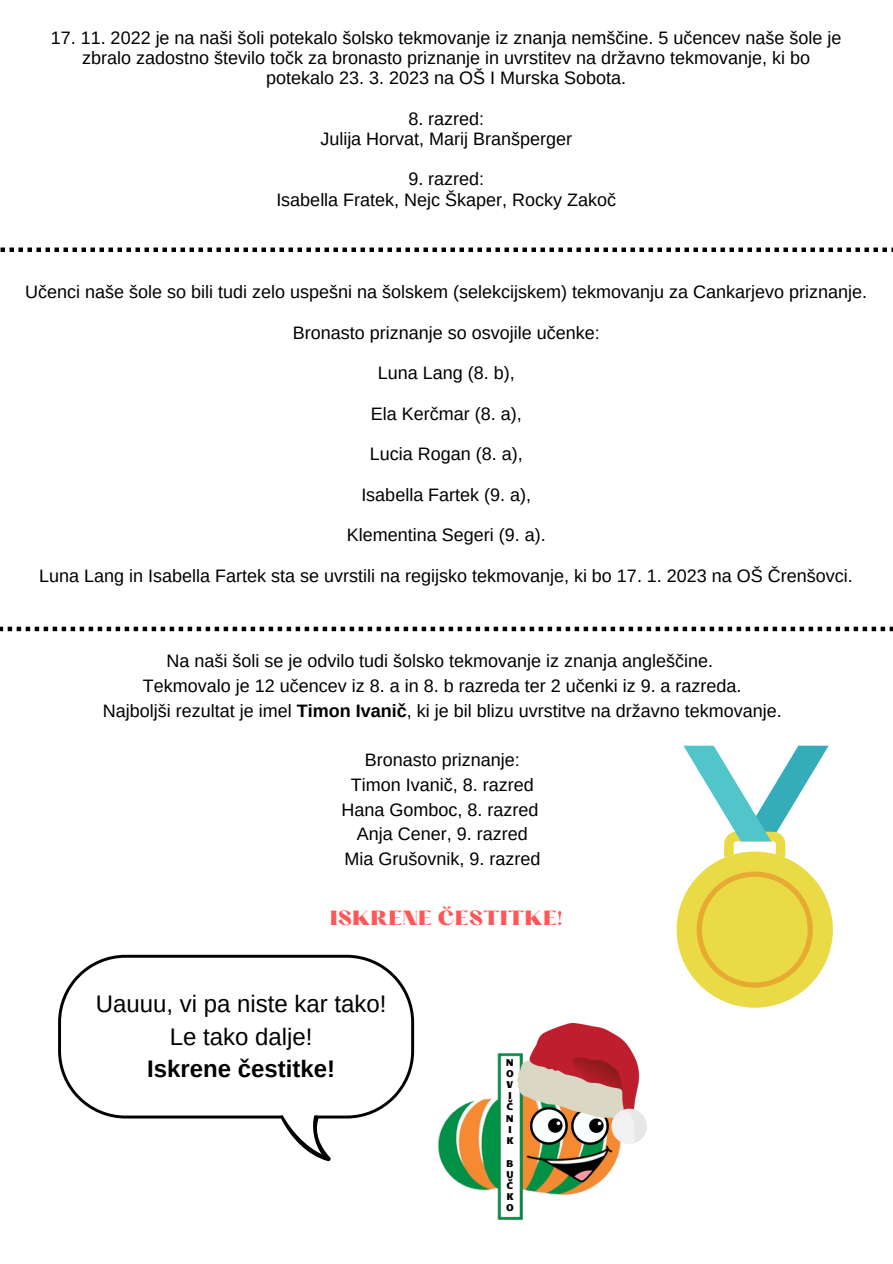
<style>
.page{position:relative;width:893px;height:1264px;background:#fff}
.page>*{position:absolute;margin:0;border:0;box-sizing:border-box;transform-origin:0 0}
.t1{font:24px/32.5px "Arimo";color:#000;text-align:center}
.t2{font:700 24px "Arimo";color:#000}
.t3{font:18px/24.8px "Arimo";color:#000;text-align:center}
.t4{font:900 18px "Hatton";color:#ff5757}
.t5{font:9.9px/11.2px "Candal";color:#000}
.s1{font-weight:700}
</style>
<div class="page">
<svg style="left:0;top:247px;width:892px;height:5px"></svg>
<svg style="left:0;top:626px;width:892px;height:5px"></svg>
<img style="left:437px;top:1053px;width:196px;height:167px">
<img style="left:526px;top:1145px;width:86px;height:37px">
<img style="left:530px;top:1143px;width:78px;height:1px">
<img style="left:517px;top:1023px;width:130px;height:120px">
<svg style="left:58px;top:954px;width:356px;height:207px"></svg>
<div style="left:676px;top:851px;width:156px;height:156px;background:#eada46;border-radius:50%"></div>
<svg style="left:696px;top:871px;width:116px;height:116px"></svg>
<svg style="left:683px;top:745px;width:145px;height:112px"></svg>
<p class="t3" style="left:51px;top:27px;width:792px;line-height:20.2px">17. 11. 2022 je na naši šoli potekalo šolsko tekmovanje iz znanja nemščine. 5 učencev naše šole je zbralo zadostno število točk za bronasto priznanje in uvrstitev na državno tekmovanje, ki bo potekalo 23. 3. 2023 na OŠ I Murska Sobota.</p>
<p class="t3" style="left:320px;top:108px;width:253px;line-height:20.2px">8. razred:<br>Julija Horvat, Marij Branšperger</p>
<p class="t3" style="left:276px;top:169px;width:341px;line-height:20.2px">9. razred:<br>Isabella Fratek, Nejc Škaper, Rocky Zakoč</p>
<p class="t3" style="left:25px;top:279px;width:843px">Učenci naše šole so bili tudi zelo uspešni na šolskem (selekcijskem) tekmovanju za Cankarjevo priznanje.</p>
<p class="t3" style="left:293px;top:320px;width:308px">Bronasto priznanje so osvojile učenke:</p>
<p class="t3" style="left:378px;top:360px;width:138px">Luna Lang (8. b),</p>
<p class="t3" style="left:371px;top:401px;width:152px">Ela Kerčmar (8. a),</p>
<p class="t3" style="left:370px;top:441px;width:154px">Lucia Rogan (8. a),</p>
<p class="t3" style="left:361px;top:482px;width:171px">Isabella Fartek (9. a),</p>
<p class="t3" style="left:347px;top:522px;width:200px">Klementina Segeri (9. a).</p>
<p class="t3" style="left:39px;top:563px;width:815px">Luna Lang in Isabella Fartek sta se uvrstili na regijsko tekmovanje, ki bo 17. 1. 2023 na OŠ Črenšovci.</p>
<p class="t3" style="left:103px;top:648px;width:680px">Na naši šoli se je odvilo tudi šolsko tekmovanje iz znanja angleščine.<br>Tekmovalo je 12 učencev iz 8. a in 8. b razreda ter 2 učenki iz 9. a razreda.<br>Najboljši rezultat je imel <span class="s1">Timon Ivanič</span>, ki je bil blizu uvrstitve na državno tekmovanje.</p>
<p class="t3" style="left:341px;top:747px;width:200px">Bronasto priznanje:<br>Timon Ivanič, 8. razred<br>Hana Gomboc, 8. razred<br>Anja Cener, 9. razred<br>Mia Grušovnik, 9. razred</p>
<p class="t4" style="left:329px;top:909px;width:235px">ISKRENE ČESTITKE!</p>
<h1 class="t1" style="left:96px;top:987px;width:292px">Uauuu, vi pa niste kar tako!<br>Le tako dalje!</h1>
<h1 class="t2" style="left:147px;top:1055px;width:189px">Iskrene čestitke!</h1>
<p class="t5" style="left:506px;top:1055px;width:10px">N<br>O<br>V<br>I<br>Č<br>N<br>I<br>K</p>
<p class="t5" style="left:506px;top:1156px;width:9px;text-align:justify">B U Č K O</p>
</div>
